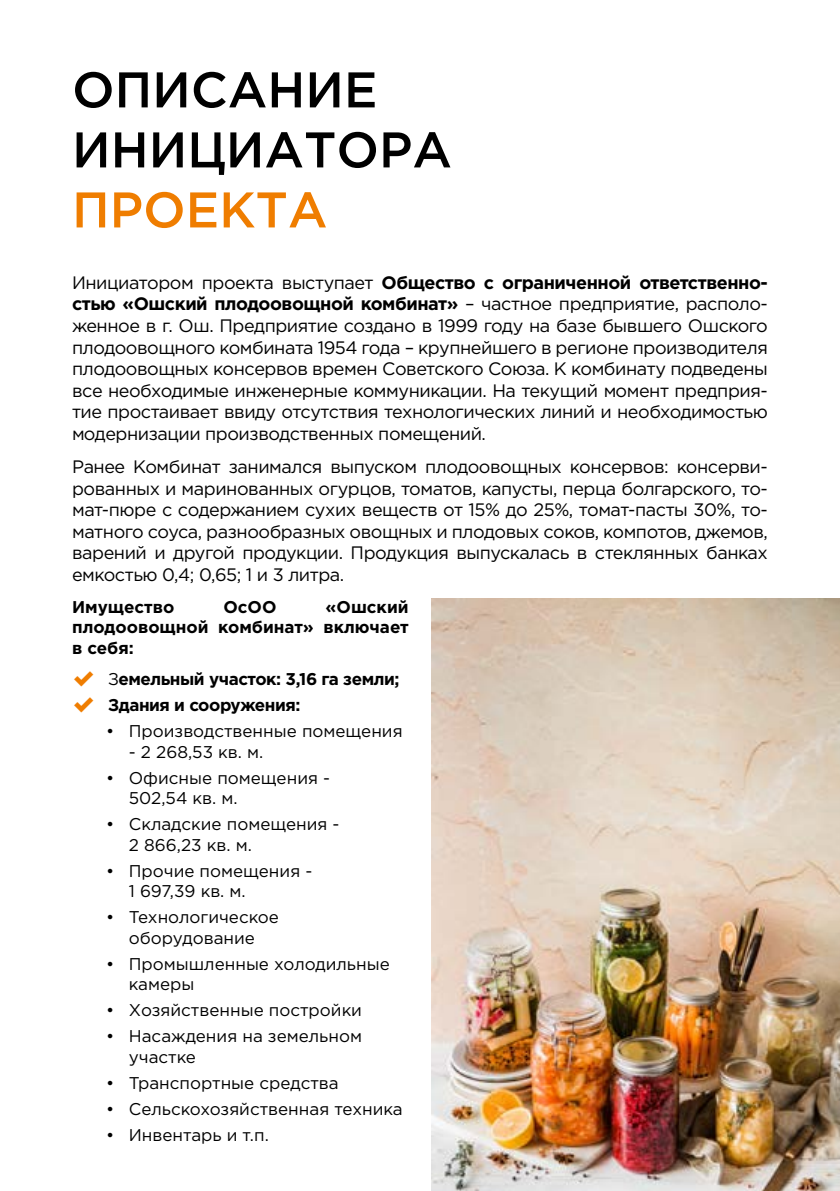
<style>
.page{position:relative;width:840px;height:1191px;background:#fff}
.page>*{position:absolute;margin:0;border:0;box-sizing:border-box;transform-origin:0 0}
.t1{font:500 50px/60px "Gotham Pro";color:#000}
.t2{font:500 50px "Gotham Pro";color:#ef7d00}
.t3{font:18px/21.6px "Gotham Pro";letter-spacing:-.025em;color:#000;text-align:justify}
.t4{font:17px/20.4px "Gotham Pro";color:#000}
.t5{font:700 17px/20.4px "Gotham Pro";color:#000;text-align:justify}
.t6{font:700 17px/26px "Gotham Pro";letter-spacing:-.025em;color:#000}
.s1{font-weight:700}
.s2{font-weight:400}
</style>
<div class="page">
<img style="left:431px;top:598px;width:408px;height:593px">
<h1 class="t1" style="left:72px;top:59px;width:381px">ОПИСАНИЕ<br>ИНИЦИАТОРА</h1>
<h1 class="t2" style="left:72px;top:181px;width:257px">ПРОЕКТА</h1>
<p class="t3" style="left:72px;top:271px;width:697px">Инициатором проекта выступает <span class="s1">Общество с ограниченной ответственно&shy;стью «Ошский плодоовощной комбинат»</span> – частное предприятие, располо&shy;женное в г. Ош. Предприятие создано в 1999 году на базе бывшего Ошского плодоовощного комбината 1954 года – крупнейшего в регионе производителя плодоовощных консервов времен Советского Союза. К комбинату подведены все необходимые инженерные коммуникации. На текущий момент предприя&shy;тие простаивает ввиду отсутствия технологических линий и необходимостью модернизации производственных помещений.</p>
<p class="t3" style="left:72px;top:456px;width:697px">Ранее Комбинат занимался выпуском плодоовощных консервов: консерви&shy;рованных и маринованных огурцов, томатов, капусты, перца болгарского, то&shy;мат-пюре с содержанием сухих веществ от 15% до 25%, томат-пасты 30%, то&shy;матного соуса, разнообразных овощных и плодовых соков, компотов, джемов, варений и другой продукции. Продукция выпускалась в стеклянных банках емкостью 0,4; 0,65; 1 и 3 литра.</p>
<p class="t5" style="left:72px;top:596px;width:104px">Имущество</p>
<p class="t5" style="left:223px;top:596px;width:55px">ОсОО</p>
<p class="t5" style="left:72px;top:596px;width:338px;text-indent:253px">«Ошский плодоовощной комбинат» включает в себя:</p>
<p class="t6" style="left:108px;top:666px;width:293px"><span class="s2">З</span>емельный участок: 3,16 га земли;<br>Здания и сооружения:</p>
<p class="t4" style="left:106px;top:721px;width:298px">• Производственные помещения</p>
<p class="t4" style="left:129px;top:741px;width:136px">- 2 268,53 кв. м.</p>
<p class="t4" style="left:129px;top:767px;width:203px;text-indent:-23px">• Офисные помещения -<br>502,54 кв. м.</p>
<p class="t4" style="left:129px;top:814px;width:212px;text-indent:-23px">• Складские помещения -<br>2 866,23 кв. м.</p>
<p class="t4" style="left:129px;top:860px;width:185px;text-indent:-23px">• Прочие помещения -<br>1 697,39 кв. м.</p>
<p class="t4" style="left:106px;top:907px;width:174px;text-align:center">• Технологическое оборудование</p>
<p class="t4" style="left:129px;top:953px;width:262px;text-indent:-23px">• Промышленные холодильные камеры</p>
<p class="t4" style="left:106px;top:1000px;width:257px">• Хозяйственные постройки</p>
<p class="t4" style="left:129px;top:1026px;width:234px;text-indent:-23px">• Насаждения на земельном участке</p>
<p class="t4" style="left:106px;top:1072px;width:234px">• Транспортные средства</p>
<p class="t4" style="left:106px;top:1098px;width:298px">• Сельскохозяйственная техника</p>
<p class="t4" style="left:106px;top:1124px;width:164px">• Инвентарь и т.п.</p>
</div>
